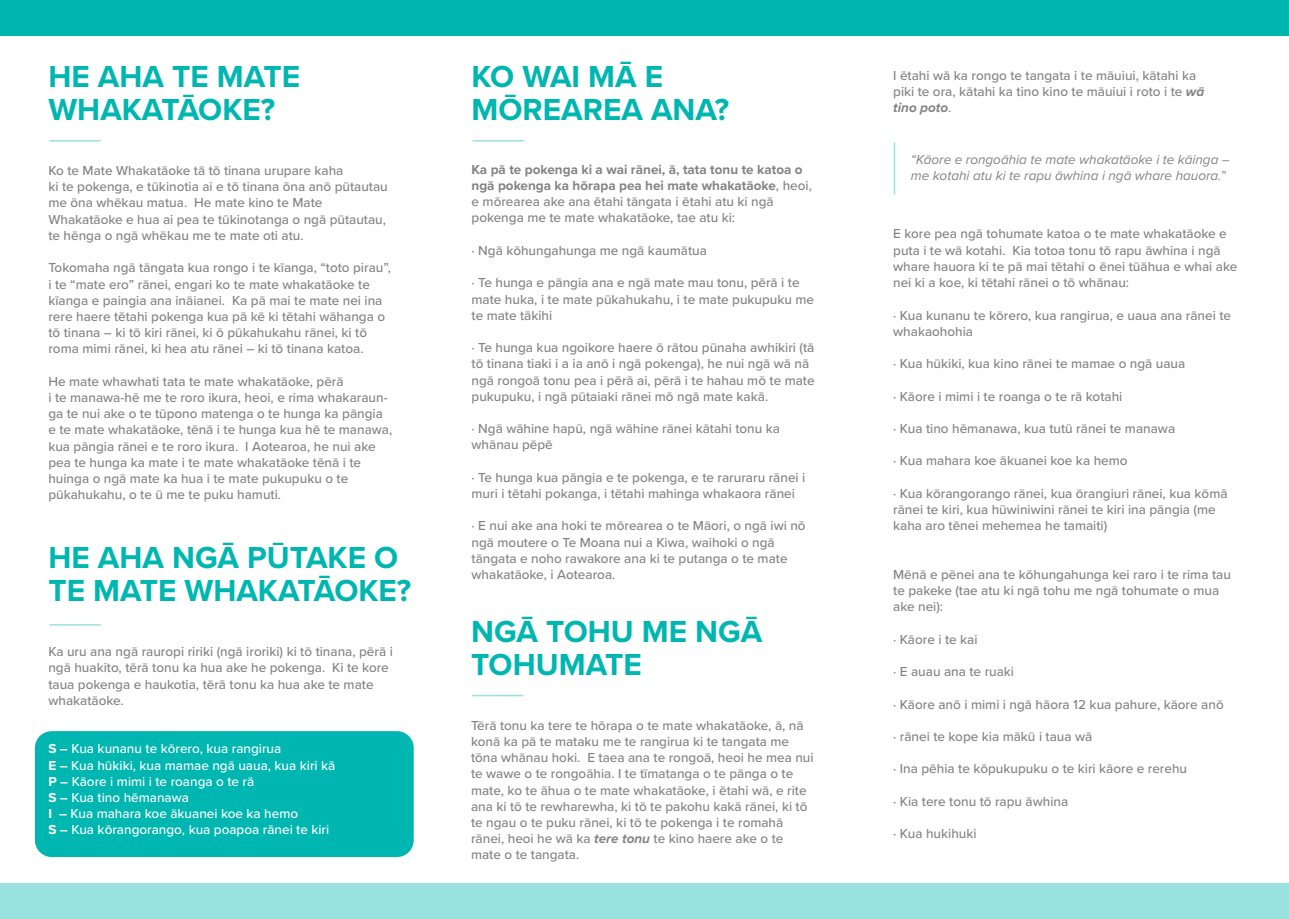
<style>
.page{position:relative;width:1289px;height:919px;background:#fff}
.page>*{position:absolute;margin:0;border:0;box-sizing:border-box;transform-origin:0 0}
.t1{font:700 31.5px/33px "Proxima Nova";color:#00b6b0}
.t2{font:500 13.5px/16.2px "Proxima Nova";color:#838386}
.t3{font:500 13.5px/16.2px "Proxima Nova";color:#fff}
.t4{font:italic 13.5px/16.2px "Proxima Nova";color:#838386}
.s1{font-weight:700}
.s2{font-weight:700;font-style:italic}
</style>
<div class="page">
<div style="left:35px;top:731px;width:379px;height:126px;background:#00b6b0;border-radius:17px"></div>
<div style="left:0;top:883px;width:1288px;height:35px;background:#9ae2df"></div>
<div style="left:0;top:0;width:1288px;height:35px;background:#00b6b0"></div>
<hr style="left:893px;top:142px;width:2px;height:52px;background:#00b6b0">
<hr style="left:472px;top:694px;width:51px;height:2px;background:#00b6b0">
<hr style="left:472px;top:140px;width:52px;height:1px;background:#00b6b0">
<hr style="left:49px;top:140px;width:52px;height:1px;background:#00b6b0">
<hr style="left:49px;top:624px;width:52px;height:1px;background:#00b6b0">
<h1 class="t1" style="left:48px;top:59px;width:253px">HE AHA TE MATE<br>WHAKATĀOKE?</h1>
<p class="t2" style="left:48px;top:162px;width:341px">Ko te Mate Whakatāoke tā tō tinana urupare kaha<br>ki te pokenga, e tūkinotia ai e tō tinana ōna anō pūtautau me ōna whēkau matua. He mate kino te Mate Whakatāoke e hua ai pea te tūkinotanga o ngā pūtautau, te hēnga o ngā whēkau me te mate oti atu.</p>
<p class="t2" style="left:48px;top:259px;width:344px">Tokomaha ngā tāngata kua rongo i te kīanga, “toto pirau”, i te “mate ero” rānei, engari ko te mate whakatāoke te kīanga e paingia ana ināianei. Ka pā mai te mate nei ina rere haere tētahi pokenga kua pā kē ki tētahi wāhanga o tō tinana – ki tō kiri rānei, ki ō pūkahukahu rānei, ki tō roma mimi rānei, ki hea atu rānei – ki tō tinana katoa.</p>
<p class="t2" style="left:48px;top:372px;width:345px">He mate whawhati tata te mate whakatāoke, pērā<br>i te manawa-hē me te roro ikura, heoi, e rima whakaraun&shy;ga te nui ake o te tūpono matenga o te hunga ka pāngia e te mate whakatāoke, tēnā i te hunga kua hē te manawa, kua pāngia rānei e te roro ikura. I Aotearoa, he nui ake pea te hunga ka mate i te mate whakatāoke tēnā i te huinga o ngā mate ka hua i te mate pukupuku o te pūkahukahu, o te ū me te puku hamuti.</p>
<h1 class="t1" style="left:48px;top:540px;width:364px">HE AHA NGĀ PŪTAKE O<br>TE MATE WHAKATĀOKE?</h1>
<p class="t2" style="left:48px;top:643px;width:346px">Ka uru ana ngā rauropi ririki (ngā iroriki) ki tō tinana, pērā i ngā huakito, tērā tonu ka hua ake he pokenga. Ki te kore taua pokenga e haukotia, tērā tonu ka hua ake te mate whakatāoke.</p>
<p class="t3" style="left:48px;top:740px;width:288px"><span class="s1">S –</span> Kua kunanu te kōrero, kua rangirua<br><span class="s1">E –</span> Kua hūkiki, kua mamae ngā uaua, kua kiri kā <span class="s1">P –</span> Kāore i mimi i te roanga o te rā<br><span class="s1">S –</span> Kua tino hēmanawa<br><span class="s1">I –</span> Kua mahara koe ākuanei koe ka hemo<br><span class="s1">S –</span> Kua kōrangorango, kua poapoa rānei te kiri</p>
<h1 class="t1" style="left:471px;top:59px;width:259px">KO WAI MĀ E<br>MŌREAREA ANA?</h1>
<p class="t2" style="left:471px;top:161px;width:342px"><span class="s1">Ka pā te pokenga ki a wai rānei, ā, tata tonu te katoa o ngā pokenga ka hōrapa pea hei mate whakatāoke</span>, heoi, e mōrearea ake ana ētahi tāngata i ētahi atu ki ngā pokenga me te mate whakatāoke, tae atu ki:</p>
<p class="t2" style="left:471px;top:242px;width:237px">· Ngā kōhungahunga me ngā kaumātua</p>
<p class="t2" style="left:471px;top:274px;width:344px">· Te hunga e pāngia ana e ngā mate mau tonu, pērā i te mate huka, i te mate pūkahukahu, i te mate pukupuku me te mate tākihi</p>
<p class="t2" style="left:471px;top:339px;width:344px">· Te hunga kua ngoikore haere ō rātou pūnaha awhikiri (tā tō tinana tiaki i a ia anō i ngā pokenga), he nui ngā wā nā ngā rongoā tonu pea i pērā ai, pērā i te hahau mō te mate pukupuku, i ngā pūtaiaki rānei mō ngā mate kakā.</p>
<p class="t2" style="left:471px;top:420px;width:310px">· Ngā wāhine hapū, ngā wāhine rānei kātahi tonu ka whānau pēpē</p>
<p class="t2" style="left:471px;top:468px;width:335px">· Te hunga kua pāngia e te pokenga, e te raruraru rānei i muri i tētahi pokanga, i tētahi mahinga whakaora rānei</p>
<p class="t2" style="left:471px;top:517px;width:336px">· E nui ake ana hoki te mōrearea o te Māori, o ngā iwi nō ngā moutere o Te Moana nui a Kiwa, waihoki o ngā tāngata e noho rawakore ana ki te putanga o te mate whakatāoke, i Aotearoa.</p>
<h1 class="t1" style="left:471px;top:613px;width:293px">NGĀ TOHU ME NGĀ<br>TOHUMATE</h1>
<p class="t2" style="left:471px;top:716px;width:344px">Tērā tonu ka tere te hōrapa o te mate whakatāoke, ā, nā konā ka pā te mataku me te rangirua ki te tangata me tōna whānau hoki. E taea ana te rongoā, heoi he mea nui te wawe o te rongoāhia. I te tīmatanga o te pānga o te mate, ko te āhua o te mate whakatāoke, i ētahi wā, e rite ana ki tō te rewharewha, ki tō te pakohu kakā rānei, ki tō te ngau o te puku rānei, ki tō te pokenga i te romahā rānei, heoi he wā ka <span class="s2">tere tonu</span> te kino haere ake o te mate o te tangata.</p>
<p class="t2" style="left:893px;top:67px;width:312px">I ētahi wā ka rongo te tangata i te māuiui, kātahi ka piki te ora, kātahi ka tino kino te māuiui i roto i te <span class="s2">wā tino poto</span>.</p>
<p class="t4" style="left:910px;top:151px;width:320px">“Kāore e rongoāhia te mate whakatāoke i te kāinga – me kotahi atu ki te rapu āwhina i ngā whare hauora.”</p>
<p class="t2" style="left:893px;top:225px;width:346px">E kore pea ngā tohumate katoa o te mate whakatāoke e puta i te wā kotahi. Kia totoa tonu tō rapu āwhina i ngā whare hauora ki te pā mai tētahi o ēnei tūāhua e whai ake nei ki a koe, ki tētahi rānei o tō whānau:</p>
<p class="t2" style="left:893px;top:306px;width:339px">· Kua kunanu te kōrero, kua rangirua, e uaua ana rānei te whakaohohia</p>
<p class="t2" style="left:893px;top:355px;width:294px">· Kua hūkiki, kua kino rānei te mamae o ngā uaua</p>
<p class="t2" style="left:893px;top:387px;width:231px">· Kāore i mimi i te roanga o te rā kotahi</p>
<p class="t2" style="left:893px;top:420px;width:283px">· Kua tino hēmanawa, kua tutū rānei te manawa</p>
<p class="t2" style="left:893px;top:452px;width:236px">· Kua mahara koe ākuanei koe ka hemo</p>
<p class="t2" style="left:893px;top:484px;width:336px">· Kua kōrangorango rānei, kua ōrangiuri rānei, kua kōmā rānei te kiri, kua hūwiniwini rānei te kiri ina pāngia (me kaha aro tēnei mehemea he tamaiti)</p>
<p class="t2" style="left:893px;top:565px;width:339px">Mēnā e pēnei ana te kōhungahunga kei raro i te rima tau te pakeke (tae atu ki ngā tohu me ngā tohumate o mua ake nei):</p>
<p class="t2" style="left:893px;top:630px;width:86px">· Kāore i te kai</p>
<p class="t2" style="left:893px;top:663px;width:122px">· E auau ana te ruaki</p>
<p class="t2" style="left:893px;top:695px;width:332px">· Kāore anō i mimi i ngā hāora 12 kua pahure, kāore anō</p>
<p class="t2" style="left:893px;top:727px;width:201px">· rānei te kope kia mākū i taua wā</p>
<p class="t2" style="left:893px;top:760px;width:295px">· Ina pēhia te kōpukupuku o te kiri kāore e rerehu</p>
<p class="t2" style="left:893px;top:792px;width:177px">· Kia tere tonu tō rapu āwhina</p>
<p class="t2" style="left:893px;top:825px;width:85px">· Kua hukihuki</p>
</div>
